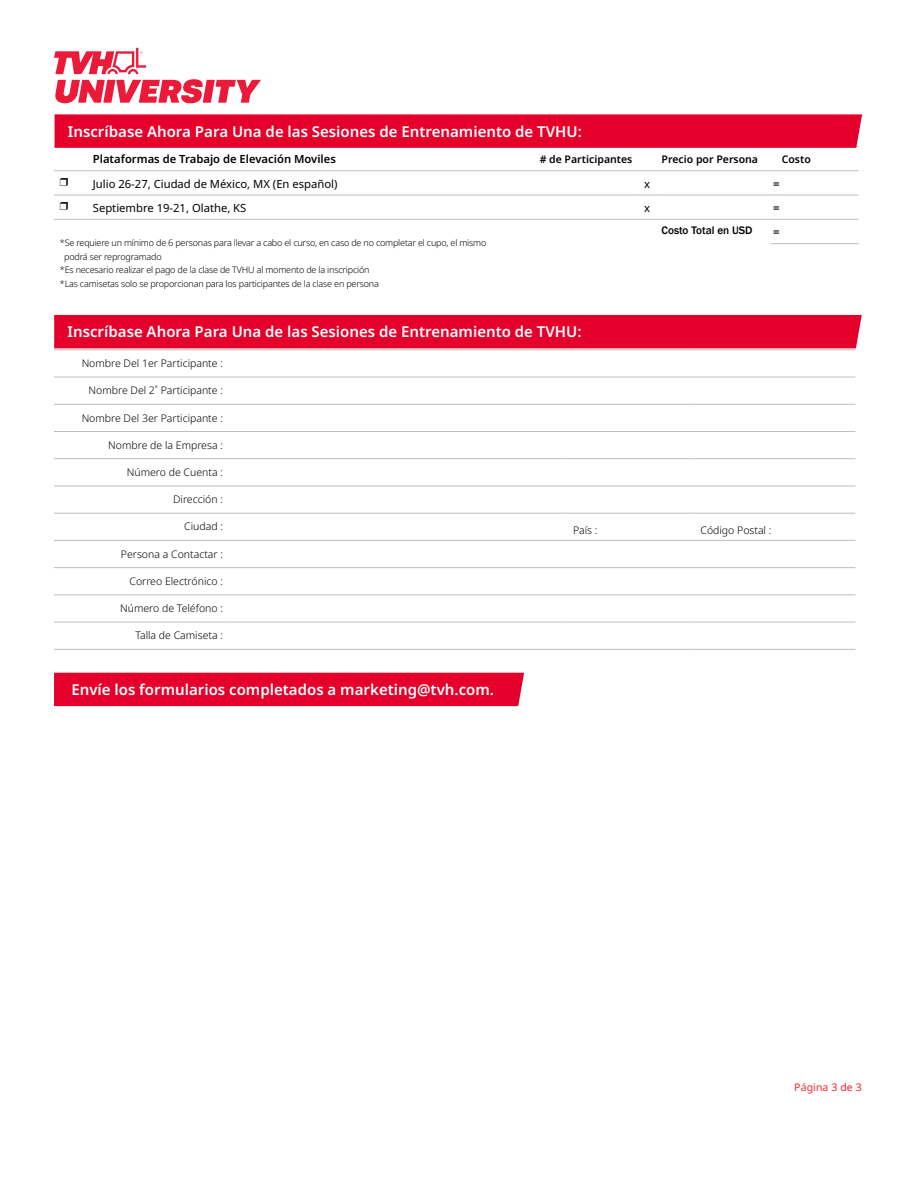
<style>
.page{position:relative;width:918px;height:1188px;background:#fff}
.page>*{position:absolute;margin:0;border:0;box-sizing:border-box;transform-origin:0 0}
.t1{font:600 15px "Noto Sans";color:#fff}
.t2{font:11.25px "Noto Sans";color:#000}
.t3{font:600 11.25px "Noto Sans";color:#000}
.t4{font:500 11.25px "Franklin Gothic";color:#000}
.t5{font:300 10.5px "Noto Sans";color:#000}
.t6{font:600 10.5px "Noto Sans";color:#000}
.t7{font:10.5px "Noto Sans";letter-spacing:.01em;color:#ee292d}
.t8{font:300 9px "Noto Sans";letter-spacing:-.02em;color:#000}
.s1{color:#ed1d24}
</style>
<div class="page">
<svg style="left:54px;top:48px;width:207px;height:55px"></svg>
<hr style="left:385px;top:170px;width:247px;height:1px;background:#bcbec0">
<hr style="left:632px;top:170px;width:30px;height:1px;background:#bcbec0">
<hr style="left:662px;top:170px;width:109px;height:1px;background:#bcbec0">
<hr style="left:782px;top:170px;width:77px;height:1px;background:#bcbec0">
<hr style="left:782px;top:243px;width:77px;height:1px;background:#bcbec0">
<svg style="left:54px;top:170px;width:27px;height:1px"></svg>
<hr style="left:81px;top:170px;width:304px;height:1px;background:#bcbec0">
<svg style="left:54px;top:195px;width:27px;height:1px"></svg>
<hr style="left:81px;top:195px;width:304px;height:1px;background:#bcbec0">
<hr style="left:385px;top:195px;width:247px;height:1px;background:#bcbec0">
<hr style="left:632px;top:195px;width:30px;height:1px;background:#bcbec0">
<hr style="left:662px;top:195px;width:109px;height:1px;background:#bcbec0">
<hr style="left:782px;top:195px;width:77px;height:1px;background:#bcbec0">
<svg style="left:54px;top:219px;width:27px;height:1px"></svg>
<hr style="left:81px;top:219px;width:304px;height:1px;background:#bcbec0">
<hr style="left:385px;top:219px;width:247px;height:1px;background:#bcbec0">
<hr style="left:632px;top:219px;width:30px;height:1px;background:#bcbec0">
<hr style="left:662px;top:219px;width:109px;height:1px;background:#bcbec0">
<hr style="left:782px;top:219px;width:77px;height:1px;background:#bcbec0">
<div style="left:54px;top:114px;width:808px;height:34px;background:#e4002b"></div>
<div style="left:54px;top:673px;width:470px;height:33px;background:#e4002b"></div>
<hr style="left:54px;top:349px;width:175px;height:1px;background:#bcbec0">
<hr style="left:229px;top:349px;width:338px;height:1px;background:#bcbec0">
<hr style="left:567px;top:349px;width:127px;height:1px;background:#bcbec0">
<hr style="left:694px;top:349px;width:161px;height:1px;background:#bcbec0">
<hr style="left:54px;top:377px;width:175px;height:1px;background:#bcbec0">
<hr style="left:229px;top:377px;width:338px;height:1px;background:#bcbec0">
<hr style="left:567px;top:377px;width:127px;height:1px;background:#bcbec0">
<hr style="left:694px;top:377px;width:161px;height:1px;background:#bcbec0">
<hr style="left:54px;top:404px;width:175px;height:1px;background:#bcbec0">
<hr style="left:229px;top:404px;width:338px;height:1px;background:#bcbec0">
<hr style="left:567px;top:404px;width:127px;height:1px;background:#bcbec0">
<hr style="left:694px;top:404px;width:161px;height:1px;background:#bcbec0">
<hr style="left:54px;top:431px;width:175px;height:1px;background:#bcbec0">
<hr style="left:229px;top:431px;width:338px;height:1px;background:#bcbec0">
<hr style="left:567px;top:431px;width:127px;height:1px;background:#bcbec0">
<hr style="left:694px;top:431px;width:161px;height:1px;background:#bcbec0">
<hr style="left:54px;top:458px;width:175px;height:1px;background:#bcbec0">
<hr style="left:229px;top:458px;width:338px;height:1px;background:#bcbec0">
<hr style="left:567px;top:458px;width:127px;height:1px;background:#bcbec0">
<hr style="left:694px;top:458px;width:161px;height:1px;background:#bcbec0">
<hr style="left:54px;top:486px;width:175px;height:1px;background:#bcbec0">
<hr style="left:229px;top:486px;width:338px;height:1px;background:#bcbec0">
<hr style="left:567px;top:486px;width:127px;height:1px;background:#bcbec0">
<hr style="left:694px;top:486px;width:161px;height:1px;background:#bcbec0">
<hr style="left:54px;top:513px;width:175px;height:1px;background:#bcbec0">
<hr style="left:229px;top:513px;width:338px;height:1px;background:#bcbec0">
<hr style="left:567px;top:513px;width:127px;height:1px;background:#bcbec0">
<hr style="left:694px;top:513px;width:161px;height:1px;background:#bcbec0">
<hr style="left:54px;top:540px;width:175px;height:1px;background:#bcbec0">
<hr style="left:229px;top:540px;width:338px;height:1px;background:#bcbec0">
<hr style="left:567px;top:540px;width:127px;height:1px;background:#bcbec0">
<hr style="left:694px;top:540px;width:161px;height:1px;background:#bcbec0">
<hr style="left:54px;top:567px;width:175px;height:1px;background:#bcbec0">
<hr style="left:229px;top:567px;width:338px;height:1px;background:#bcbec0">
<hr style="left:567px;top:567px;width:127px;height:1px;background:#bcbec0">
<hr style="left:694px;top:567px;width:161px;height:1px;background:#bcbec0">
<hr style="left:54px;top:594px;width:175px;height:1px;background:#bcbec0">
<hr style="left:229px;top:594px;width:338px;height:1px;background:#bcbec0">
<hr style="left:567px;top:594px;width:127px;height:1px;background:#bcbec0">
<hr style="left:694px;top:594px;width:161px;height:1px;background:#bcbec0">
<hr style="left:54px;top:622px;width:175px;height:1px;background:#bcbec0">
<hr style="left:229px;top:622px;width:338px;height:1px;background:#bcbec0">
<hr style="left:567px;top:622px;width:127px;height:1px;background:#bcbec0">
<hr style="left:694px;top:622px;width:161px;height:1px;background:#bcbec0">
<hr style="left:54px;top:649px;width:175px;height:1px;background:#bcbec0">
<hr style="left:229px;top:649px;width:338px;height:1px;background:#bcbec0">
<hr style="left:567px;top:649px;width:127px;height:1px;background:#bcbec0">
<hr style="left:694px;top:649px;width:161px;height:1px;background:#bcbec0">
<div style="left:54px;top:315px;width:808px;height:33px;background:#e4002b"></div>
<h1 class="t1" style="left:68px;top:121px;width:516px">Inscríbase Ahora Para Una de las Sesiones de Entrenamiento de TVHU:</h1>
<p class="t3" style="left:93px;top:151px;width:245px">Plataformas de Trabajo de Elevación Moviles</p>
<p class="t6" style="left:540px;top:152px;width:94px"># de Participantes</p>
<p class="t6" style="left:662px;top:152px;width:98px">Precio por Persona</p>
<p class="t6" style="left:782px;top:152px;width:30px">Costo</p>
<p class="t2" style="left:93px;top:175px;width:246px">Julio 26-27, Ciudad de México, MX (En español)</p>
<p class="t2" style="left:644px;top:175px;width:7px">x</p>
<p class="t3" style="left:773px;top:175px;width:8px">=</p>
<p class="t2" style="left:93px;top:200px;width:155px">Septiembre 19-21, Olathe, KS</p>
<p class="t2" style="left:644px;top:200px;width:7px">x</p>
<p class="t3" style="left:773px;top:200px;width:8px">=</p>
<p class="t8" style="left:60px;top:237px;width:428px">*Se requiere un mínimo de 6 personas para llevar a cabo el curso, en caso de no completar el cupo, el mismo</p>
<p class="t8" style="left:64px;top:250px;width:99px">podrá ser reprogramado</p>
<p class="t8" style="left:60px;top:264px;width:311px">*Es necesario realizar el pago de la clase de TVHU al momento de la inscripción</p>
<p class="t8" style="left:60px;top:277px;width:321px">*Las camisetas solo se proporcionan para los participantes de la clase en persona</p>
<p class="t4" style="left:662px;top:223px;width:93px">Costo Total en USD</p>
<p class="t3" style="left:773px;top:224px;width:8px">=</p>
<h1 class="t1" style="left:68px;top:321px;width:516px">Inscríbase Ahora Para Una de las Sesiones de Entrenamiento de TVHU:</h1>
<p class="t5" style="left:82px;top:356px;width:143px">Nombre Del 1er Participante :</p>
<p class="t5" style="left:89px;top:383px;width:136px">Nombre Del 2˚ Participante :</p>
<p class="t5" style="left:82px;top:410px;width:143px">Nombre Del 3er Participante :</p>
<p class="t5" style="left:108px;top:438px;width:116px">Nombre de la Empresa :</p>
<p class="t5" style="left:127px;top:465px;width:98px">Número de Cuenta :</p>
<p class="t5" style="left:173px;top:492px;width:51px">Dirección :</p>
<p class="t5" style="left:184px;top:519px;width:40px">Ciudad :</p>
<p class="t5" style="left:573px;top:523px;width:26px">País :</p>
<p class="t5" style="left:700px;top:523px;width:72px">Código Postal :</p>
<p class="t5" style="left:121px;top:546px;width:104px">Persona a Contactar :</p>
<p class="t5" style="left:130px;top:574px;width:95px">Correo Electrónico :</p>
<p class="t5" style="left:120px;top:601px;width:104px">Número de Teléfono :</p>
<p class="t5" style="left:135px;top:628px;width:89px">Talla de Camiseta :</p>
<h1 class="t1" style="left:71px;top:679px;width:424px">Envíe los formularios completados a marketing@tvh.com.</h1>
<p class="t7" style="left:794px;top:1080px;width:69px">Página <span class="s1">3 de 3</span></p>
</div>
